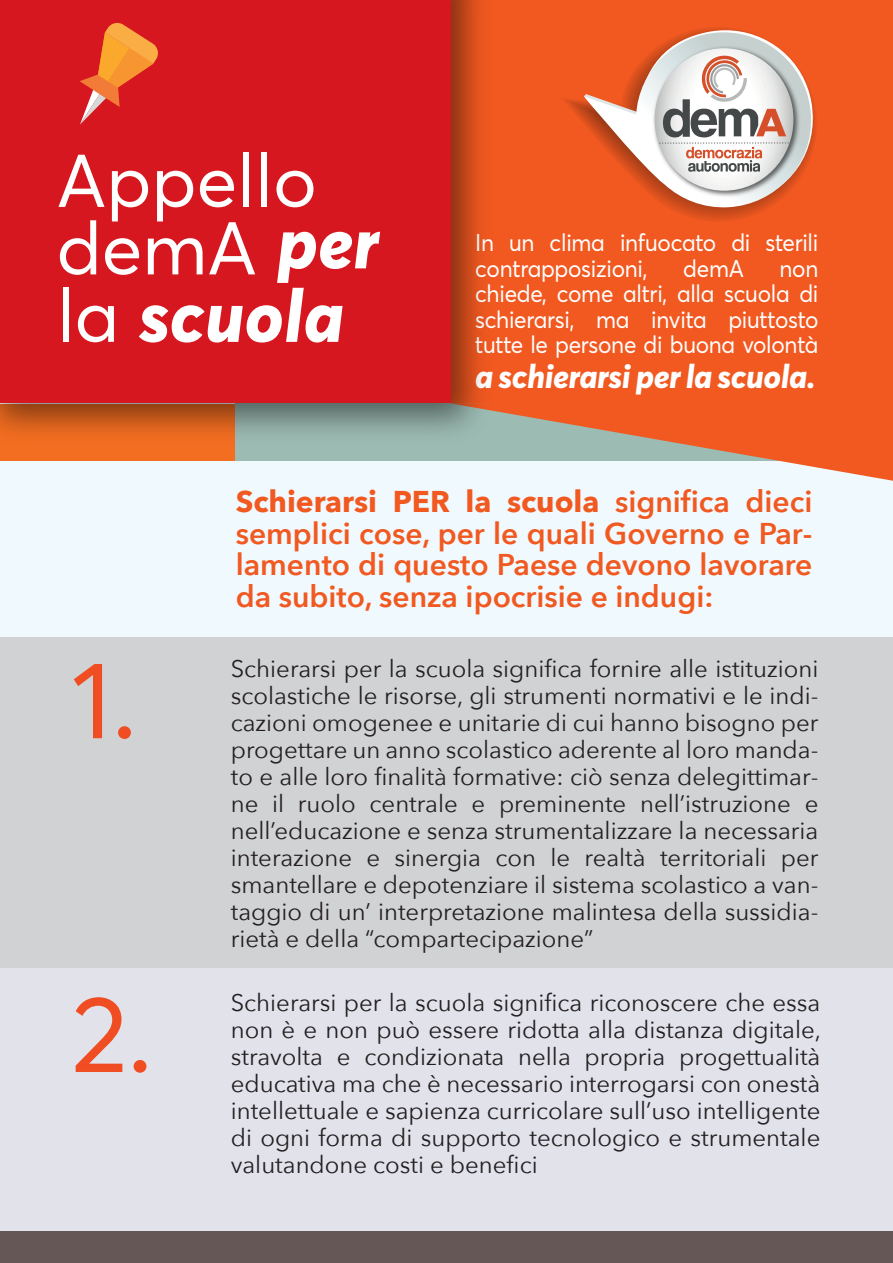
<style>
.page{position:relative;width:893px;height:1263px;background:#fff}
.page>*{position:absolute;margin:0;border:0;box-sizing:border-box;transform-origin:0 0}
.t1{font:108px "Averta Demo PE Cutted Demo";color:#f04d22}
.t2{font:73.5px/67.5px "Averta Demo PE Cutted Demo";color:#fff}
.t3{font:800 73.5px "Averta Demo PE";color:#fff}
.t4{font:800 33px "Averta Demo PE";letter-spacing:-.015em;color:#fff}
.t5{font:600 30px/31.5px "Avenir Next";color:#f15921;text-align:justify}
.t6{font:24px/27px "Avenir Next";color:#231f20;text-align:justify}
.t7{font:24px/25.5px "Averta Demo PE Cutted Demo";letter-spacing:-.01em;color:#fff;scale:.94 1}
.s1{font-family:"Averta Demo PE";font-weight:800}
.s2{font-family:"Averta Demo PE Cutted Demo";font-weight:400}
.s3{font-weight:700}
</style>
<div class="page">
<div style="left:449px;top:0;width:444px;height:403px;background:#f15921"></div>
<div style="left:0;top:405px;width:893px;height:344px;background:#f0f9fd"></div>
<div style="left:0;top:947px;width:893px;height:285px;background:#e2e2eb"></div>
<div style="left:0;top:1231px;width:893px;height:32px;background:#645755"></div>
<div style="left:0;top:638px;width:893px;height:330px;background:#d1d2d4"></div>
<div style="left:0;top:404px;width:250px;height:57px;background:#f36e21"></div>
<div style="left:235px;top:403px;width:609px;height:58px;background:#9cbbb2"></div>
<svg style="left:501px;top:403px;width:392px;height:78px"></svg>
<svg style="left:574px;top:29px;width:242px;height:186px"></svg>
<img style="left:0;top:0;width:501px;height:434px">
<div style="left:0;top:0;width:450px;height:403px;background:#d7171f"></div>
<svg style="left:80px;top:23px;width:78px;height:102px"></svg>
<h2 class="t2" style="left:57px;top:148px;width:324px">Appello demA <span class="s1">per</span></h2>
<h2 class="t3" style="left:57px;top:271px;width:289px"><span class="s2">la</span> scuola</h2>
<p class="t7" style="left:475px;top:230px;width:367px">In un clima infuocato di sterili contrapposizioni,</p>
<p class="t7" style="left:683px;top:255px;width:66px">demA</p>
<p class="t7" style="left:475px;top:255px;width:367px;text-align:justify;text-indent:304px">non chiede, come altri, alla scuola di schierarsi, ma invita piuttosto tutte le persone di buona volontà</p>
<h3 class="t4" style="left:475px;top:356px;width:342px">a schierarsi per la scuola.</h3>
<h1 class="t1" style="left:72px;top:636px;width:67px">1.</h1>
<h1 class="t1" style="left:72px;top:969px;width:83px">2.</h1>
<p class="t5" style="left:236px;top:485px;width:578px"><span class="s3">Schierarsi PER la scuola</span> significa dieci semplici cose, per le quali Governo e Par&shy;lamento di questo Paese devono lavorare da subito, senza ipocrisie e indugi:</p>
<p class="t6" style="left:231px;top:654px;width:589px">Schierarsi per la scuola significa fornire alle istituzioni scolastiche le risorse, gli strumenti normativi e le indi&shy;cazioni omogenee e unitarie di cui hanno bisogno per progettare un anno scolastico aderente al loro manda&shy;to e alle loro finalità formative: ciò senza delegittimar&shy;ne il ruolo centrale e preminente nell’istruzione e nell’educazione e senza strumentalizzare la necessaria interazione e sinergia con le realtà territoriali per smantellare e depotenziare il sistema scolastico a van&shy;taggio di un’ interpretazione malintesa della sussidia&shy;rietà e della “compartecipazione”</p>
<p class="t6" style="left:231px;top:988px;width:592px">Schierarsi per la scuola significa riconoscere che essa non è e non può essere ridotta alla distanza digitale, stravolta e condizionata nella propria progettualità educativa ma che è necessario interrogarsi con onestà intellettuale e sapienza curricolare sull’uso intelligente di ogni forma di supporto tecnologico e strumentale valutandone costi e benefici</p>
</div>
